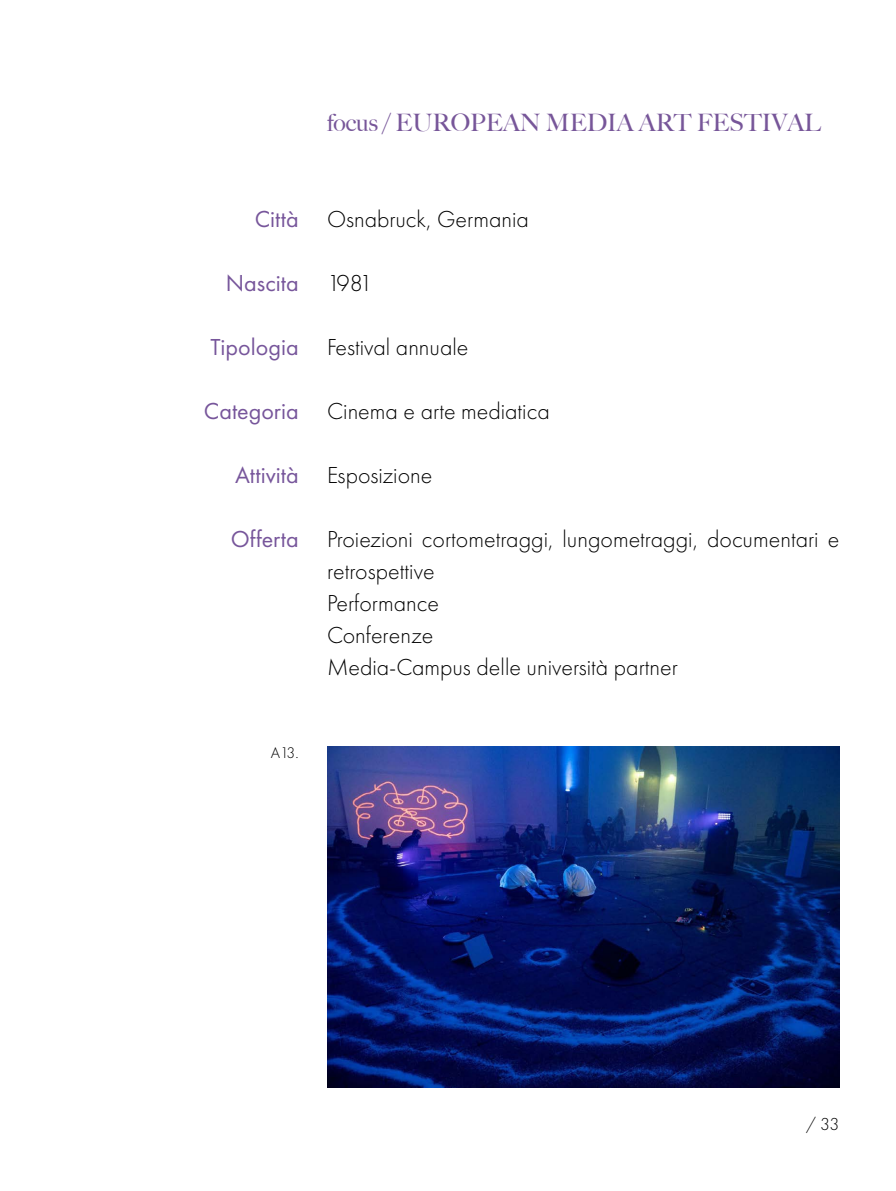
<style>
.page{position:relative;width:896px;height:1191px;background:#fff}
.page>*{position:absolute;margin:0;border:0;box-sizing:border-box;transform-origin:0 0}
.t1{font:300 24px/32px "Futura PT";color:#000}
.t2{font:24px "Futura PT";color:#77569b}
.t3{font:500 24px "Big Caslon";color:#775699}
.t4{font:300 18px "Futura PT";color:#000}
.t5{font:300 16px "Futura PT";color:#000}
</style>
<div class="page">
<img style="left:327px;top:746px;width:512px;height:341px">
<p class="t3" style="left:327px;top:103px;width:496px">focus / EUROPEAN MEDIA ART FESTIVAL</p>
<p class="t2" style="left:255px;top:205px;width:45px">Città</p>
<p class="t1" style="left:327px;top:203px;width:203px">Osnabruck, Germania</p>
<p class="t2" style="left:226px;top:269px;width:74px">Nascita</p>
<p class="t1" style="left:327px;top:267px;width:47px">1981</p>
<p class="t2" style="left:210px;top:333px;width:90px">Tipologia</p>
<p class="t1" style="left:327px;top:331px;width:143px">Festival annuale</p>
<p class="t2" style="left:204px;top:397px;width:96px">Categoria</p>
<p class="t1" style="left:327px;top:395px;width:224px">Cinema e arte mediatica</p>
<p class="t2" style="left:235px;top:461px;width:65px">Attività</p>
<p class="t1" style="left:327px;top:459px;width:107px">Esposizione</p>
<p class="t2" style="left:231px;top:525px;width:69px">Offerta</p>
<p class="t1" style="left:327px;top:523px;width:514px">Proiezioni cortometraggi, lungometraggi, documentari e retrospettive<br>Performance<br>Conferenze<br>Media-Campus delle università partner</p>
<p class="t5" style="left:271px;top:743px;width:29px">A13.</p>
<p class="t4" style="left:805px;top:1113px;width:35px">/ 33</p>
</div>
